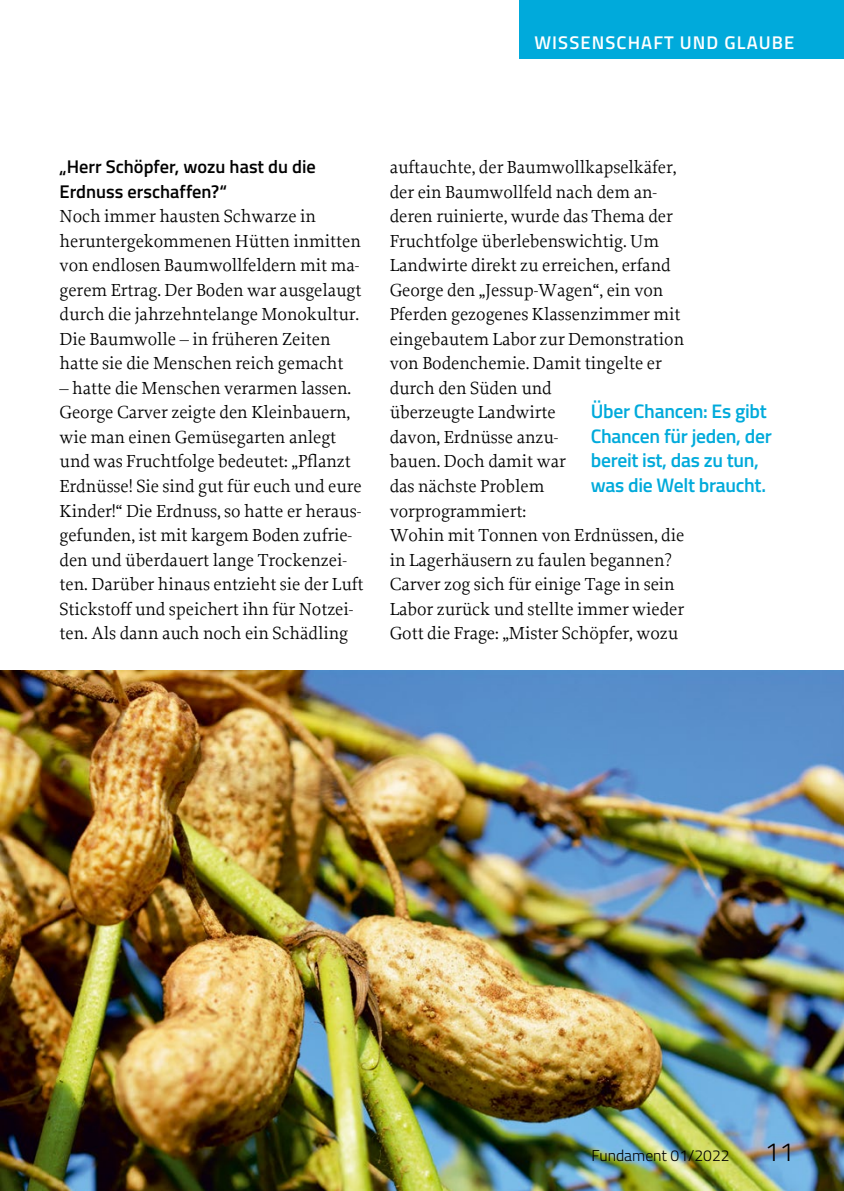
<style>
.page{position:relative;width:844px;height:1191px;background:#fff}
.page>*{position:absolute;margin:0;border:0;box-sizing:border-box;transform-origin:0 0}
.t1{font:300 26.25px "Titillium";color:#000}
.Marginalie_linksb{font:600 19.6px/24.5px "Titillium";letter-spacing:-.015em;color:#00aadb}
.Fließtext{font:18.38px/24.5px "Proforma";letter-spacing:-.005em;color:#000}
.Ü4{font:600 18.38px/24.5px "Titillium";color:#000}
.Nav_Rubrik_rb{font:600 18.38px "Titillium";letter-spacing:.06em;color:#fff}
.t2{font:300 15.75px "Titillium";color:#000}
</style>
<div class="page">
<div style="left:519px;top:0;width:324px;height:58px;background:#00aadb"></div>
<img style="left:0;top:671px;width:843px;height:520px">
<p class="Nav_Rubrik_rb" style="left:534px;top:28px;width:261px">WISSENSCHAFT UND GLAUBE</p>
<p class="Ü4" style="left:60px;top:154px;width:258px">„Herr Schöpfer, wozu hast du die<br>Erdnuss erschaffen?“</p>
<p class="Fließtext" style="left:60px;top:204px;width:303px">Noch immer hausten Schwarze in heruntergekommenen Hütten inmitten von endlosen Baumwollfeldern mit ma&shy;gerem Ertrag. Der Boden war ausgelaugt durch die jahrzehntelange Monokultur.<br>Die Baumwolle – in früheren Zeiten hatte sie die Menschen reich gemacht</p>
<p class="Fließtext" style="left:60px;top:375px;width:305px">– hatte die Menschen verarmen lassen.<br>George Carver zeigte den Kleinbauern, wie man einen Gemüsegarten anlegt und was Fruchtfolge bedeutet: „Pflanzt Erdnüsse! Sie sind gut für euch und eure Kinder!“ Die Erdnuss, so hatte er heraus&shy;gefunden, ist mit kargem Boden zufrie&shy;den und überdauert lange Trockenzei&shy;ten. Darüber hinaus entzieht sie der Luft Stickstoff und speichert ihn für Notzei&shy;ten. Als dann auch noch ein Schädling</p>
<p class="Fließtext" style="left:389px;top:155px;width:296px">auftauchte, der Baumwollkapselkäfer, der ein Baumwollfeld nach dem an&shy;deren ruinierte, wurde das Thema der<br>Fruchtfolge überlebenswichtig. Um<br>Landwirte direkt zu erreichen, erfand<br>George den „Jessup-Wagen“, ein von<br>Pferden gezogenes Klassenzimmer mit eingebautem Labor zur Demonstration von Bodenchemie. Damit tingelte er durch den Süden und<br>überzeugte Landwirte<br>davon, Erdnüsse anzu-<br>bauen. Doch damit war<br>das nächste Problem vorprogrammiert:<br>Wohin mit Tonnen von Erdnüssen, die in Lagerhäusern zu faulen begannen?</p>
<p class="Fließtext" style="left:389px;top:571px;width:296px">Carver zog sich für einige Tage in sein<br>Labor zurück und stellte immer wieder<br>Gott die Frage: „Mister Schöpfer, wozu</p>
<p class="Marginalie_linksb" style="left:590px;top:398px;width:182px">Über Chancen: Es gibt<br>Chancen für jeden, der bereit ist, das zu tun, was die Welt braucht.</p>
<p class="t2" style="left:591px;top:1143px;width:140px">Fundament 01/2022</p>
<h1 class="t1" style="left:764px;top:1132px;width:31px">11</h1>
</div>
